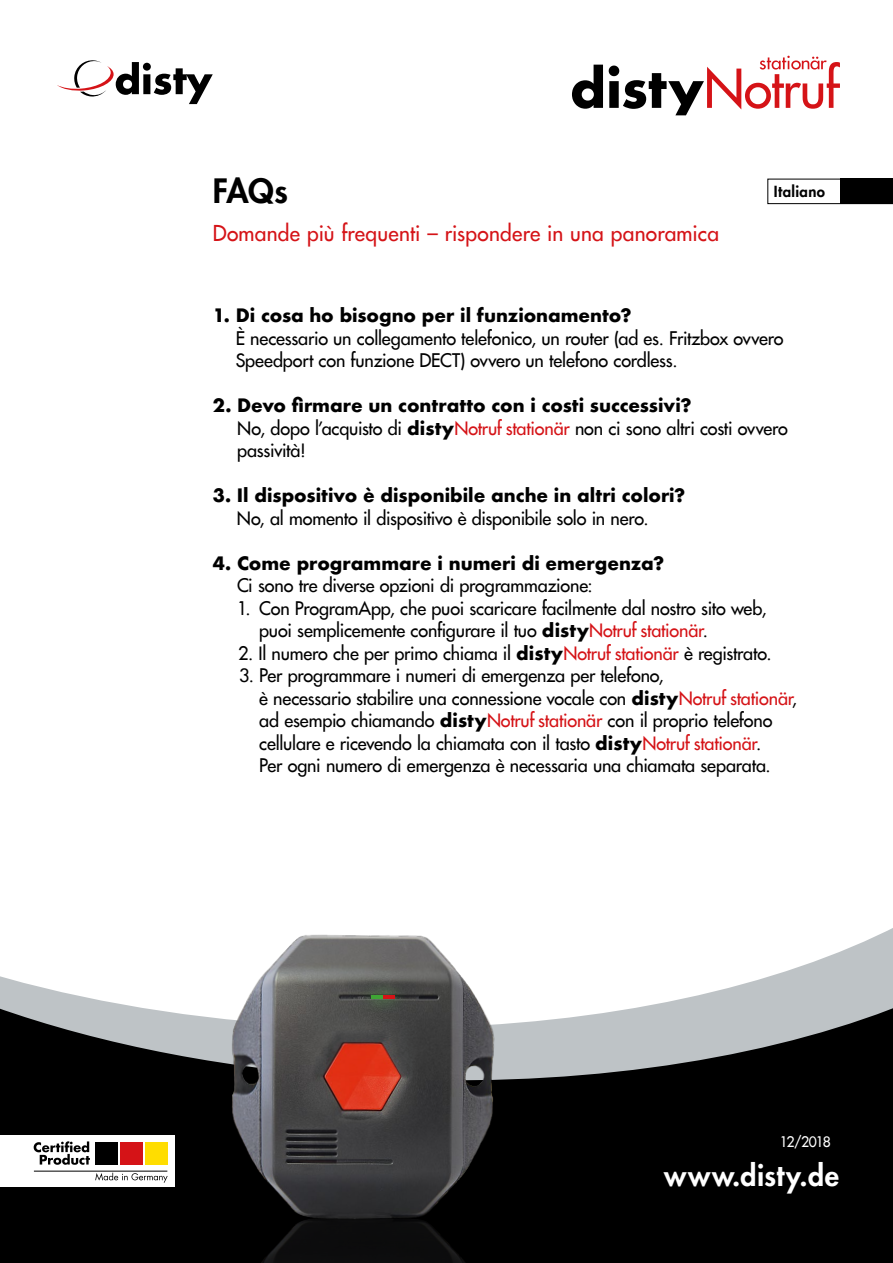
<style>
.page{position:relative;width:893px;height:1263px;background:#fff}
.page>*{position:absolute;margin:0;border:0;box-sizing:border-box;transform-origin:0 0}
.t1{font:800 32.85px "Futura";color:#000}
.t2{font:800 28.5px "Futura";letter-spacing:.025em;color:#fff}
.t3{font:21px "Futura";letter-spacing:.01em;color:#d51317}
.t4{font:18px/22.5px "Futura";letter-spacing:-.01em;color:#000}
.t5{font:700 18px "Futura";letter-spacing:-.005em;color:#000}
.t6{font:800 15px "Futura";letter-spacing:.025em;color:#000}
.t7{font:14.1px "Futura";letter-spacing:-.08em;color:#fff}
.s1{font-weight:700}
.s2{color:#d51317}
</style>
<div class="page">
<div style="left:0;top:1093px;width:893px;height:170px;background:#000"></div>
<svg style="left:0;top:928px;width:893px;height:165px"></svg>
<svg style="left:57px;top:60px;width:156px;height:44px"></svg>
<div style="left:0;top:1135px;width:175px;height:51px;background:#fff"></div>
<img style="left:34px;top:928px;width:630px;height:335px">
<svg style="left:359px;top:981px;width:49px;height:32px"></svg>
<hr style="left:372px;top:995px;width:11px;height:4px;background:#3fa535">
<hr style="left:383px;top:995px;width:12px;height:4px;background:#d51317">
<svg style="left:572px;top:56px;width:268px;height:59px"></svg>
<svg style="left:767px;top:179px;width:74px;height:25px"></svg>
<div style="left:841px;top:179px;width:52px;height:25px;background:#000"></div>
<h1 class="t1" style="left:213px;top:175px;width:77px">FAQs</h1>
<p class="t3" style="left:213px;top:223px;width:508px">Domande più frequenti – rispondere in una panoramica</p>
<p class="t6" style="left:774px;top:184px;width:53px">Italiano</p>
<p class="t5" style="left:213px;top:302px;width:420px">1. Di cosa ho bisogno per il funzionamento?</p>
<p class="t4" style="left:236px;top:328px;width:549px">È necessario un collegamento telefonico, un router (ad es. Fritzbox ovvero<br>Speedport con funzione DECT) ovvero un telefono cordless.</p>
<p class="t4" style="left:237px;top:395px;width:552px;text-indent:-24px"><span class="s1">2. Devo firmare un contratto con i costi successivi?<br></span>No, dopo l’acquisto di <span class="s1">disty</span><span class="s2">Notruf stationär</span> non ci sono altri costi ovvero passività!</p>
<p class="t5" style="left:213px;top:482px;width:474px">3. Il dispositivo è disponibile anche in altri colori?</p>
<p class="t4" style="left:237px;top:508px;width:413px">No, al momento il dispositivo è disponibile solo in nero.</p>
<p class="t5" style="left:213px;top:550px;width:453px">4. Come programmare i numeri di emergenza?</p>
<p class="t4" style="left:237px;top:575px;width:357px">Ci sono tre diverse opzioni di programmazione:</p>
<p class="t4" style="left:259px;top:598px;width:509px;text-indent:-22px">1. Con ProgramApp, che puoi scaricare facilmente dal nostro sito web, puoi semplicemente configurare il tuo <span class="s1">disty</span><span class="s2">Notruf stationär</span>.</p>
<p class="t4" style="left:238px;top:643px;width:535px">2. Il numero che per primo chiama il <span class="s1">disty</span><span class="s2">Notruf stationär</span> è registrato.</p>
<p class="t4" style="left:259px;top:665px;width:539px;text-indent:-20px">3. Per programmare i numeri di emergenza per telefono,<br>è necessario stabilire una connessione vocale con <span class="s1">disty</span><span class="s2">Notruf stationär</span>, ad esempio chiamando <span class="s1">disty</span><span class="s2">Notruf stationär</span> con il proprio telefono cellulare e ricevendo la chiamata con il tasto <span class="s1">disty</span><span class="s2">Notruf stationär</span>.<br>Per ogni numero di emergenza è necessaria una chiamata separata.</p>
<p class="t7" style="left:780px;top:1134px;width:53px">12/2018</p>
<h2 class="t2" style="left:664px;top:1162px;width:176px">www.disty.de</h2>
</div>
